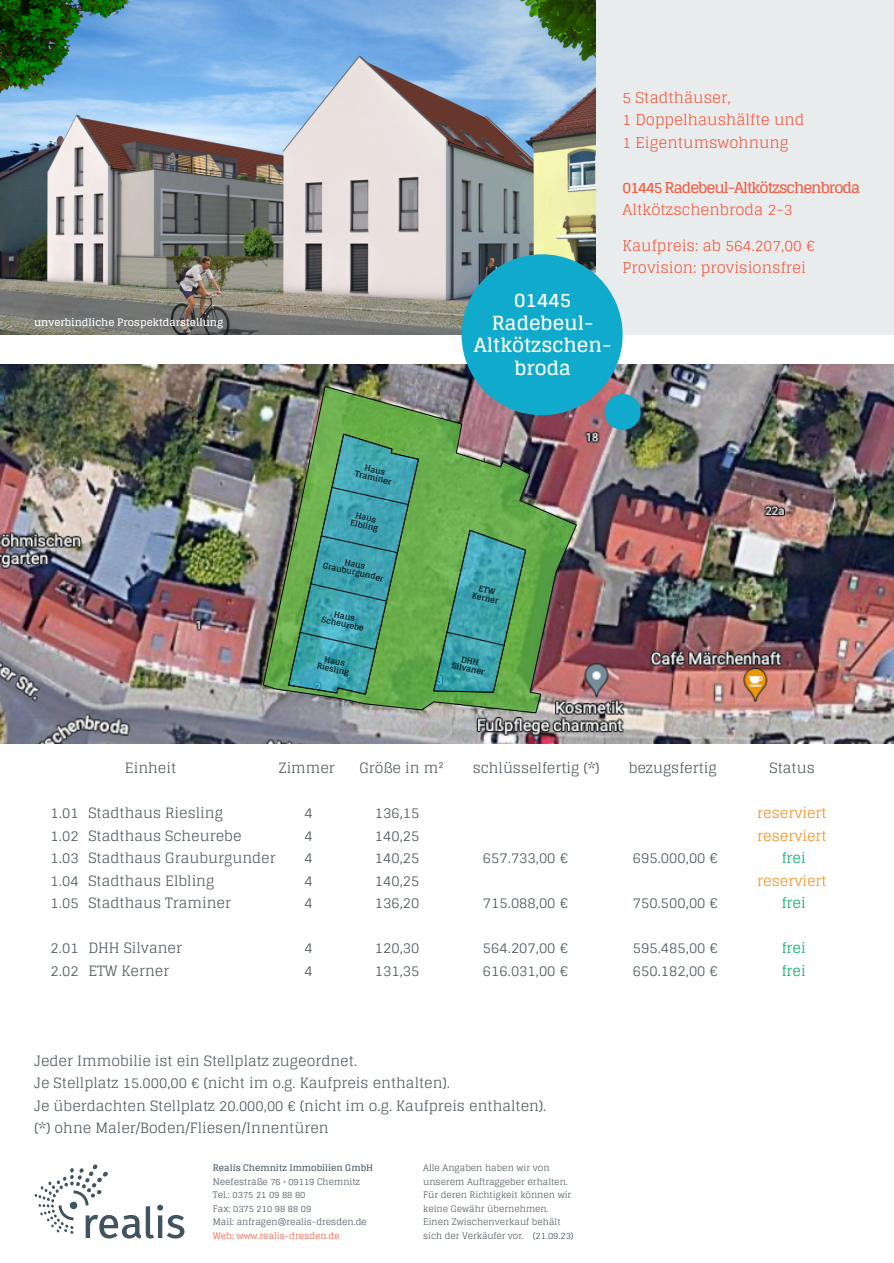
<style>
.page{position:relative;width:894px;height:1263px;background:#fff}
.page>*{position:absolute;margin:0;border:0;box-sizing:border-box;transform-origin:0 0}
.t1{font:700 19.5px/22.5px "Glegoo";color:#fff;text-align:center}
.t2{font:15px/22.5px "Glegoo";color:#f15f47}
.t3{font:700 15px "Glegoo";letter-spacing:-.065em;color:#f15f47}
.t4{font:14.25px/22.5px "Glegoo";color:#525e61}
.t5{font:14.25px "Glegoo";color:#f69021}
.t6{font:14.25px "Glegoo";color:#09ae68}
.t7{font:700 10.35px "Glegoo";color:#fff}
.t8{font:9px/13.5px "Glegoo";color:#525e61}
.t9{font:9px/13.5px "Glegoo";color:#4b5b65}
.t10{font:700 9px "Glegoo";color:#4b5b65}
.t11{font:9px "Glegoo";color:#f15f47}
.t12{font:9px "Glegoo";color:#475865}
.t13{font:700 7.95px/7.9px "Glegoo";color:#030505;text-align:center}
</style>
<div class="page">
<img style="left:0;top:0;width:596px;height:335px">
<img style="left:0;top:364px;width:893px;height:380px">
<img style="left:263px;top:386px;width:313px;height:327px">
<svg style="left:288px;top:434px;width:130px;height:261px;background:#4fa084"></svg>
<svg style="left:433px;top:530px;width:93px;height:162px;background:#4ca384"></svg>
<div style="left:596px;top:0;width:297px;height:335px;background:#e9eced"></div>
<div style="left:461px;top:254px;width:161px;height:161px;background:#10abcc;border-radius:50%"></div>
<div style="left:604px;top:394px;width:36px;height:36px;background:#10abcc;border-radius:50%"></div>
<svg style="left:35px;top:1164px;width:149px;height:74px"></svg>
<p class="t7" style="left:34px;top:316px;width:191px">unverbindliche Prospektdarstellung</p>
<p class="t13" style="left:357px;top:462px;width:39px;rotate:12deg">Haus<br>Traminer</p>
<p class="t13" style="left:353px;top:511px;width:30px;rotate:12deg">Haus<br>Elbling</p>
<p class="t13" style="left:325px;top:554px;width:63px;rotate:12deg">Haus<br>Grauburgunder</p>
<p class="t13" style="left:324px;top:608px;width:44px;rotate:12deg">Haus<br>Scheurebe</p>
<p class="t13" style="left:319px;top:654px;width:34px;rotate:12deg">Haus<br>Riesling</p>
<h1 class="t1" style="left:473px;top:289px;width:139px">01445<br>Radebeul-<br>Altkötzschen&shy;broda</h1>
<p class="t2" style="left:622px;top:86px;width:183px">5 Stadthäuser,<br>1 Doppelhaushälfte und<br>1 Eigentumswohnung</p>
<p class="t3" style="left:622px;top:179px;width:239px">01445 Radebeul-Altkötzschenbroda</p>
<p class="t2" style="left:622px;top:199px;width:171px">Altkötzschenbroda 2-3</p>
<p class="t2" style="left:622px;top:234px;width:194px">Kaufpreis: ab 564.207,00 €<br>Provision: provisionsfrei</p>
<p class="t13" style="left:474px;top:584px;width:28px;rotate:12deg">ETW<br>Kerner</p>
<p class="t13" style="left:454px;top:654px;width:35px;rotate:12deg">DHH<br>Silvaner</p>
<p class="t4" style="left:125px;top:757px;width:53px">Einheit</p>
<p class="t4" style="left:279px;top:757px;width:57px">Zimmer</p>
<p class="t4" style="left:359px;top:757px;width:86px">Größe in m²</p>
<p class="t4" style="left:472px;top:757px;width:129px">schlüsselfertig (*)</p>
<p class="t4" style="left:628px;top:757px;width:89px">bezugsfertig</p>
<p class="t4" style="left:769px;top:757px;width:47px">Status</p>
<p class="t4" style="left:51px;top:802px;width:174px">1.01 Stadthaus Riesling</p>
<p class="t4" style="left:304px;top:802px;width:10px">4</p>
<p class="t4" style="left:375px;top:802px;width:46px">136,15</p>
<p class="t5" style="left:757px;top:805px;width:71px">reserviert</p>
<p class="t4" style="left:51px;top:824px;width:192px">1.02 Stadthaus Scheurebe</p>
<p class="t4" style="left:304px;top:824px;width:10px">4</p>
<p class="t4" style="left:375px;top:824px;width:46px">140,25</p>
<p class="t5" style="left:757px;top:827px;width:71px">reserviert</p>
<p class="t4" style="left:51px;top:847px;width:227px">1.03 Stadthaus Grauburgunder</p>
<p class="t4" style="left:304px;top:847px;width:10px">4</p>
<p class="t4" style="left:375px;top:847px;width:46px">140,25</p>
<p class="t4" style="left:483px;top:847px;width:86px">657.733,00 €</p>
<p class="t4" style="left:632px;top:847px;width:86px">695.000,00 €</p>
<p class="t6" style="left:781px;top:850px;width:25px">frei</p>
<p class="t4" style="left:51px;top:869px;width:165px">1.04 Stadthaus Elbling</p>
<p class="t4" style="left:304px;top:869px;width:10px">4</p>
<p class="t4" style="left:375px;top:869px;width:46px">140,25</p>
<p class="t5" style="left:757px;top:872px;width:71px">reserviert</p>
<p class="t4" style="left:51px;top:892px;width:182px">1.05 Stadthaus Traminer</p>
<p class="t4" style="left:304px;top:892px;width:10px">4</p>
<p class="t4" style="left:375px;top:892px;width:46px">136,20</p>
<p class="t4" style="left:483px;top:892px;width:86px">715.088,00 €</p>
<p class="t4" style="left:632px;top:892px;width:86px">750.500,00 €</p>
<p class="t6" style="left:781px;top:895px;width:25px">frei</p>
<p class="t4" style="left:51px;top:937px;width:133px">2.01 DHH Silvaner</p>
<p class="t4" style="left:304px;top:937px;width:10px">4</p>
<p class="t4" style="left:375px;top:937px;width:46px">120,30</p>
<p class="t4" style="left:483px;top:937px;width:86px">564.207,00 €</p>
<p class="t4" style="left:632px;top:937px;width:86px">595.485,00 €</p>
<p class="t6" style="left:781px;top:940px;width:25px">frei</p>
<p class="t4" style="left:51px;top:959px;width:120px">2.02 ETW Kerner</p>
<p class="t4" style="left:304px;top:959px;width:10px">4</p>
<p class="t4" style="left:375px;top:959px;width:46px">131,35</p>
<p class="t4" style="left:483px;top:959px;width:86px">616.031,00 €</p>
<p class="t4" style="left:632px;top:959px;width:86px">650.182,00 €</p>
<p class="t6" style="left:781px;top:962px;width:25px">frei</p>
<p class="t4" style="left:34px;top:1049px;width:513px">Jeder Immobilie ist ein Stellplatz zugeordnet.<br>Je Stellplatz 15.000,00 € (nicht im o.g. Kaufpreis enthalten).<br>Je überdachten Stellplatz 20.000,00 € (nicht im o.g. Kaufpreis enthalten). (*) ohne Maler/Boden/Fliesen/Innentüren</p>
<p class="t8" style="left:423px;top:1161px;width:150px">Alle Angaben haben wir von unserem Auftraggeber erhalten.<br>Für deren Richtigkeit können wir keine Gewähr übernehmen.<br>Einen Zwischenverkauf behält sich der Verkäufer vor.</p>
<p class="t10" style="left:213px;top:1163px;width:162px">Realis Chemnitz Immobilien GmbH</p>
<p class="t9" style="left:213px;top:1175px;width:155px">Neefestraße 76 • 09119 Chemnitz<br>Tel.: 0375 21 09 88 80<br>Fax: 0375 210 98 88 09<br>Mail: anfragen@realis-dresden.de</p>
<p class="t11" style="left:213px;top:1230px;width:128px">Web: www.realis-dresden.de</p>
<p class="t12" style="left:532px;top:1230px;width:42px">(21.09.23)</p>
</div>
